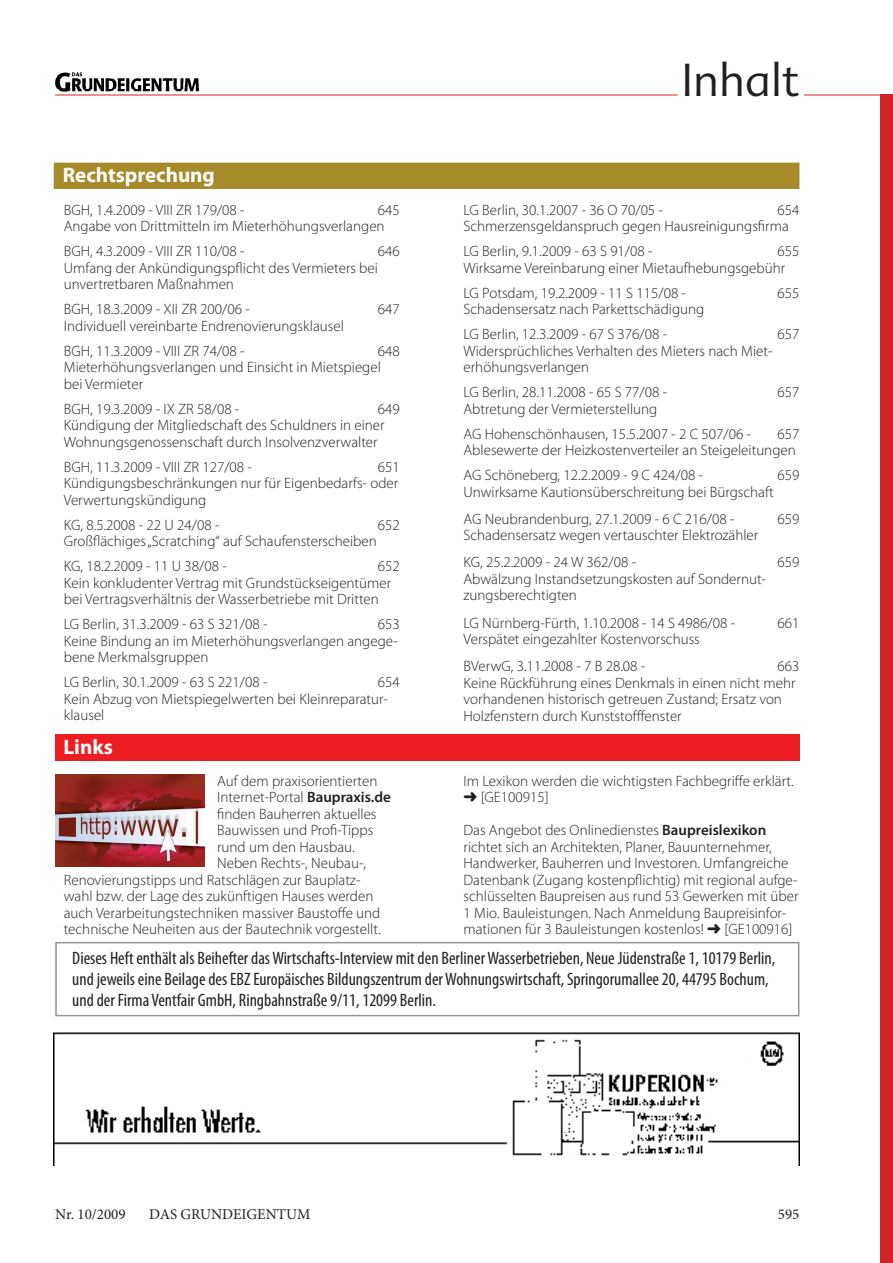
<style>
.page{position:relative;width:893px;height:1263px;background:#fff}
.page>*{position:absolute;margin:0;border:0;box-sizing:border-box;transform-origin:0 0}
.t1{font:300 45px "Advert";color:#231f20}
.Ü_Inhaltsverzeichnis{font:700 21px "Myriad Pro";color:#fff}
.t2{font:condensed 18px/21px "Myriad Pro";color:#231f20}
.Inhaltsverzeichnis{font:300 15px/16.5px "Myriad Pro";color:#231f20}
.Heftnummer{font:15px "Minion Pro";color:#231f20}
.Paginierung{font:15px "Minion Pro";color:#231f20}
.s1{font-weight:600}
</style>
<div class="page">
<div style="left:880px;top:95px;width:13px;height:1168px;background:#d1232a"></div>
<img style="left:55px;top:72px;width:143px;height:19px">
<hr style="left:55px;top:95px;width:622px;height:1px;background:#d1232a">
<hr style="left:804px;top:95px;width:89px;height:1px;background:#d1232a">
<div style="left:54px;top:163px;width:745px;height:26px;background:#a78b2a"></div>
<div style="left:55px;top:942px;width:744px;height:74px;border:2px solid #939598"></div>
<img style="left:54px;top:1032px;width:745px;height:133px">
<div style="left:55px;top:734px;width:744px;height:26px;background:#ee1d23"></div>
<img style="left:55px;top:774px;width:149px;height:93px">
<p class="Ü_Inhaltsverzeichnis" style="left:63px;top:162px;width:154px">Rechtsprechung</p>
<p class="Inhaltsverzeichnis" style="left:64px;top:201px;width:182px">BGH, 1.4.2009 - VIII ZR 179/08 -</p>
<p class="Inhaltsverzeichnis" style="left:378px;top:201px;width:23px">645</p>
<p class="Inhaltsverzeichnis" style="left:64px;top:218px;width:322px">Angabe von Drittmitteln im Mieterhöhungsverlangen</p>
<p class="Inhaltsverzeichnis" style="left:64px;top:243px;width:182px">BGH, 4.3.2009 - VIII ZR 110/08 -</p>
<p class="Inhaltsverzeichnis" style="left:378px;top:243px;width:23px">646</p>
<p class="Inhaltsverzeichnis" style="left:64px;top:259px;width:316px">Umfang der Ankündigungspflicht des Vermieters bei unvertretbaren Maßnahmen</p>
<p class="Inhaltsverzeichnis" style="left:64px;top:301px;width:188px">BGH, 18.3.2009 - XII ZR 200/06 -</p>
<p class="Inhaltsverzeichnis" style="left:378px;top:301px;width:23px">647</p>
<p class="Inhaltsverzeichnis" style="left:64px;top:317px;width:282px">Individuell vereinbarte Endrenovierungsklausel</p>
<p class="Inhaltsverzeichnis" style="left:64px;top:342px;width:182px">BGH, 11.3.2009 - VIII ZR 74/08 -</p>
<p class="Inhaltsverzeichnis" style="left:378px;top:342px;width:23px">648</p>
<p class="Inhaltsverzeichnis" style="left:64px;top:359px;width:319px">Mieterhöhungsverlangen und Einsicht in Mietspiegel bei Vermieter</p>
<p class="Inhaltsverzeichnis" style="left:64px;top:400px;width:177px">BGH, 19.3.2009 - IX ZR 58/08 -</p>
<p class="Inhaltsverzeichnis" style="left:378px;top:400px;width:23px">649</p>
<p class="Inhaltsverzeichnis" style="left:64px;top:417px;width:322px">Kündigung der Mitgliedschaft des Schuldners in einer<br>Wohnungsgenossenschaft durch Insolvenzverwalter</p>
<p class="Inhaltsverzeichnis" style="left:64px;top:458px;width:190px">BGH, 11.3.2009 - VIII ZR 127/08 -</p>
<p class="Inhaltsverzeichnis" style="left:378px;top:458px;width:23px">651</p>
<p class="Inhaltsverzeichnis" style="left:64px;top:475px;width:336px">Kündigungsbeschränkungen nur für Eigenbedarfs- oder<br>Verwertungskündigung</p>
<p class="Inhaltsverzeichnis" style="left:64px;top:516px;width:157px">KG, 8.5.2008 - 22 U 24/08 -</p>
<p class="Inhaltsverzeichnis" style="left:378px;top:516px;width:23px">652</p>
<p class="Inhaltsverzeichnis" style="left:64px;top:533px;width:315px">Großflächiges „Scratching“ auf Schaufensterscheiben</p>
<p class="Inhaltsverzeichnis" style="left:64px;top:558px;width:165px">KG, 18.2.2009 - 11 U 38/08 -</p>
<p class="Inhaltsverzeichnis" style="left:378px;top:558px;width:23px">652</p>
<p class="Inhaltsverzeichnis" style="left:64px;top:574px;width:329px">Kein konkludenter Vertrag mit Grundstückseigentümer bei Vertragsverhältnis der Wasserbetriebe mit Dritten</p>
<p class="Inhaltsverzeichnis" style="left:64px;top:616px;width:205px">LG Berlin, 31.3.2009 - 63 S 321/08 -</p>
<p class="Inhaltsverzeichnis" style="left:378px;top:616px;width:23px">653</p>
<p class="Inhaltsverzeichnis" style="left:64px;top:632px;width:336px">Keine Bindung an im Mieterhöhungsverlangen angege&shy;bene Merkmalsgruppen</p>
<p class="Inhaltsverzeichnis" style="left:64px;top:674px;width:205px">LG Berlin, 30.1.2009 - 63 S 221/08 -</p>
<p class="Inhaltsverzeichnis" style="left:378px;top:674px;width:23px">654</p>
<p class="Inhaltsverzeichnis" style="left:64px;top:690px;width:326px">Kein Abzug von Mietspiegelwerten bei Kleinreparatur&shy;klausel</p>
<p class="Ü_Inhaltsverzeichnis" style="left:64px;top:733px;width:51px">Links</p>
<p class="Inhaltsverzeichnis" style="left:217px;top:772px;width:162px">Auf dem praxisorientierten</p>
<p class="Inhaltsverzeichnis" style="left:217px;top:789px;width:175px">Internet-Portal <span class="s1">Baupraxis.de</span></p>
<p class="Inhaltsverzeichnis" style="left:217px;top:805px;width:161px">finden Bauherren aktuelles</p>
<p class="Inhaltsverzeichnis" style="left:217px;top:822px;width:158px">Bauwissen und Profi-Tipps</p>
<p class="Inhaltsverzeichnis" style="left:217px;top:838px;width:139px">rund um den Hausbau.</p>
<p class="Inhaltsverzeichnis" style="left:217px;top:855px;width:150px">Neben Rechts-, Neubau-,</p>
<p class="Inhaltsverzeichnis" style="left:64px;top:871px;width:298px">Renovierungstipps und Ratschlägen zur Bauplatz-</p>
<p class="Inhaltsverzeichnis" style="left:64px;top:888px;width:311px">wahl bzw. der Lage des zukünftigen Hauses werden</p>
<p class="Inhaltsverzeichnis" style="left:64px;top:904px;width:318px">auch Verarbeitungstechniken massiver Baustoffe und</p>
<p class="Inhaltsverzeichnis" style="left:64px;top:921px;width:318px">technische Neuheiten aus der Bautechnik vorgestellt.</p>
<p class="t1" style="left:681px;top:54px;width:119px">Inhalt</p>
<p class="Inhaltsverzeichnis" style="left:463px;top:201px;width:201px">LG Berlin, 30.1.2007 - 36 O 70/05 -</p>
<p class="Inhaltsverzeichnis" style="left:777px;top:201px;width:23px">654</p>
<p class="Inhaltsverzeichnis" style="left:463px;top:218px;width:327px">Schmerzensgeldanspruch gegen Hausreinigungsfirma</p>
<p class="Inhaltsverzeichnis" style="left:463px;top:243px;width:191px">LG Berlin, 9.1.2009 - 63 S 91/08 -</p>
<p class="Inhaltsverzeichnis" style="left:777px;top:243px;width:23px">655</p>
<p class="Inhaltsverzeichnis" style="left:463px;top:259px;width:323px">Wirksame Vereinbarung einer Mietaufhebungsgebühr</p>
<p class="Inhaltsverzeichnis" style="left:463px;top:284px;width:224px">LG Potsdam, 19.2.2009 - 11 S 115/08 -</p>
<p class="Inhaltsverzeichnis" style="left:777px;top:284px;width:23px">655</p>
<p class="Inhaltsverzeichnis" style="left:463px;top:301px;width:242px">Schadensersatz nach Parkettschädigung</p>
<p class="Inhaltsverzeichnis" style="left:463px;top:326px;width:205px">LG Berlin, 12.3.2009 - 67 S 376/08 -</p>
<p class="Inhaltsverzeichnis" style="left:777px;top:326px;width:23px">657</p>
<p class="Inhaltsverzeichnis" style="left:463px;top:342px;width:310px">Widersprüchliches Verhalten des Mieters nach Miet&shy;erhöhungsverlangen</p>
<p class="Inhaltsverzeichnis" style="left:463px;top:384px;width:205px">LG Berlin, 28.11.2008 - 65 S 77/08 -</p>
<p class="Inhaltsverzeichnis" style="left:777px;top:384px;width:23px">657</p>
<p class="Inhaltsverzeichnis" style="left:463px;top:400px;width:195px">Abtretung der Vermieterstellung</p>
<p class="Inhaltsverzeichnis" style="left:463px;top:425px;width:289px">AG Hohenschönhausen, 15.5.2007 - 2 C 507/06 -</p>
<p class="Inhaltsverzeichnis" style="left:777px;top:425px;width:23px">657</p>
<p class="Inhaltsverzeichnis" style="left:463px;top:442px;width:334px">Ablesewerte der Heizkostenverteiler an Steigeleitungen</p>
<p class="Inhaltsverzeichnis" style="left:463px;top:467px;width:241px">AG Schöneberg, 12.2.2009 - 9 C 424/08 -</p>
<p class="Inhaltsverzeichnis" style="left:777px;top:467px;width:23px">659</p>
<p class="Inhaltsverzeichnis" style="left:463px;top:483px;width:312px">Unwirksame Kautionsüberschreitung bei Bürgschaft</p>
<p class="Inhaltsverzeichnis" style="left:463px;top:510px;width:273px">AG Neubrandenburg, 27.1.2009 - 6 C 216/08 -</p>
<p class="Inhaltsverzeichnis" style="left:777px;top:510px;width:23px">659</p>
<p class="Inhaltsverzeichnis" style="left:463px;top:527px;width:296px">Schadensersatz wegen vertauschter Elektrozähler</p>
<p class="Inhaltsverzeichnis" style="left:463px;top:554px;width:174px">KG, 25.2.2009 - 24 W 362/08 -</p>
<p class="Inhaltsverzeichnis" style="left:777px;top:554px;width:23px">659</p>
<p class="Inhaltsverzeichnis" style="left:463px;top:571px;width:304px">Abwälzung Instandsetzungskosten auf Sondernut&shy;zungsberechtigten</p>
<p class="Inhaltsverzeichnis" style="left:463px;top:614px;width:273px">LG Nürnberg-Fürth, 1.10.2008 - 14 S 4986/08 -</p>
<p class="Inhaltsverzeichnis" style="left:777px;top:614px;width:23px">661</p>
<p class="Inhaltsverzeichnis" style="left:463px;top:631px;width:238px">Verspätet eingezahlter Kostenvorschuss</p>
<p class="Inhaltsverzeichnis" style="left:463px;top:658px;width:183px">BVerwG, 3.11.2008 - 7 B 28.08 -</p>
<p class="Inhaltsverzeichnis" style="left:777px;top:658px;width:23px">663</p>
<p class="Inhaltsverzeichnis" style="left:463px;top:674px;width:333px">Keine Rückführung eines Denkmals in einen nicht mehr vorhandenen historisch getreuen Zustand; Ersatz von<br>Holzfenstern durch Kunststofffenster</p>
<p class="Inhaltsverzeichnis" style="left:463px;top:772px;width:332px">Im Lexikon werden die wichtigsten Fachbegriffe erklärt. ➜ [GE100915]</p>
<p class="Inhaltsverzeichnis" style="left:463px;top:822px;width:336px">Das Angebot des Onlinedienstes <span class="s1">Baupreislexikon </span>richtet sich an Architekten, Planer, Bauunternehmer, Handwerker, Bauherren und Investoren. Umfangreiche Datenbank (Zugang kostenpflichtig) mit regional aufge&shy;schlüsselten Baupreisen aus rund 53 Gewerken mit über 1 Mio. Bauleistungen. Nach Anmeldung Baupreisinfor&shy;mationen für 3 Bauleistungen kostenlos! ➜ [GE100916]</p>
<p class="t2" style="left:72px;top:947px;width:705px">Dieses Heft enthält als Beihefter das Wirtschafts-Interview mit den Berliner Wasserbetrieben, Neue Jüdenstraße 1, 10179 Berlin, und jeweils eine Beilage des EBZ Europäisches Bildungszentrum der Wohnungswirtschaft, Springorumallee 20, 44795 Bochum, und der Firma Ventfair GmbH, Ringbahnstraße 9/11, 12099 Berlin.</p>
<p class="Heftnummer" style="left:55px;top:1204px;width:72px">Nr. 10/2009</p>
<p class="Heftnummer" style="left:149px;top:1204px;width:163px">DAS GRUNDEIGENTUM</p>
<p class="Paginierung" style="left:778px;top:1204px;width:23px">595</p>
</div>
